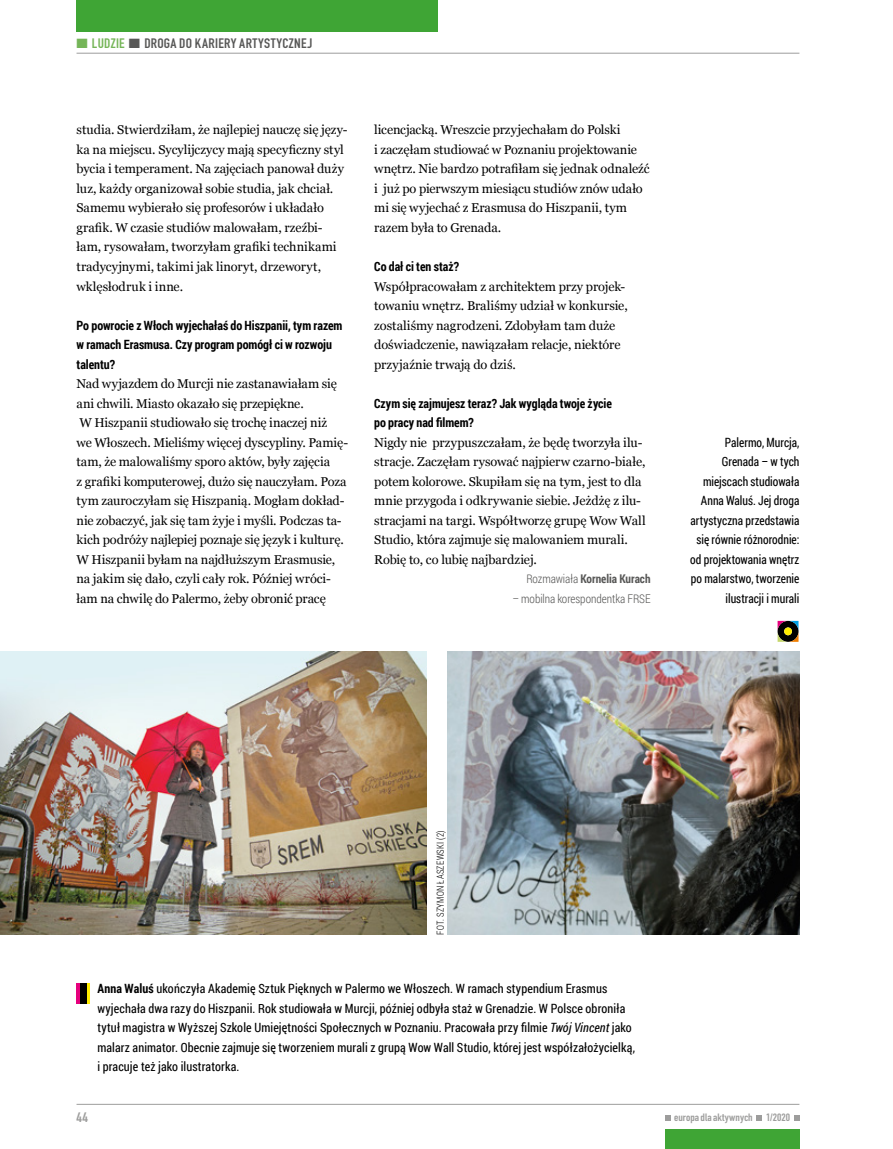
<style>
.page{position:relative;width:893px;height:1149px;background:#fff}
.page>*{position:absolute;margin:0;border:0;box-sizing:border-box;transform-origin:0 0}
.t1{font:700 13.5px "DIN Condensed";letter-spacing:.02em;color:#575756;scale:1.1 1}
.t2{font:700 13.5px "DIN Condensed";color:#9d9d9c;scale:1.1 1}
.t3{font:12.75px/19.5px "Georgia";letter-spacing:-.005em;color:#000}
.t4{font:12.75px/19.5px "Roboto Condensed";letter-spacing:.01em;color:#000;scale:.95 1}
.t5{font:700 12.75px/19.5px "Roboto Condensed";color:#000;scale:.95 1}
.t6{font:12.75px/19.5px "Roboto Condensed";letter-spacing:.01em;color:#000;text-align:right;scale:.9 1}
.t7{font:300 12px "Roboto Condensed";letter-spacing:-.005em;color:#575756;scale:.95 1}
.t8{font:700 12px "Roboto Condensed";color:#575756;scale:.95 1}
.t9{font:700 10.5px "DIN Condensed";color:#9d9d9c;scale:1.1 1}
.t10{font:300 9.75px "Roboto Condensed";letter-spacing:.03em;color:#000;scale:.9 1}
.s1{color:#75b558}
.s2{font-weight:300}
.s3{font-weight:700}
.s4{font-style:italic}
</style>
<div class="page">
<hr style="left:86px;top:982px;width:3px;height:21px;background:#ffed00">
<hr style="left:77px;top:982px;width:3px;height:21px;background:#e6007d">
<div style="left:80px;top:982px;width:6px;height:21px;background:#000"></div>
<img style="left:0;top:651px;width:426px;height:283px">
<img style="left:448px;top:651px;width:351px;height:283px">
<svg style="left:778px;top:620px;width:20px;height:21px"></svg>
<hr style="left:77px;top:53px;width:722px;height:1px;background:#9d9d9c">
<svg style="left:665px;top:1115px;width:5px;height:5px"></svg>
<svg style="left:757px;top:1115px;width:5px;height:5px"></svg>
<svg style="left:794px;top:1115px;width:5px;height:5px"></svg>
<hr style="left:77px;top:1103px;width:722px;height:1px;background:#9d9d9c">
<div style="left:665px;top:1129px;width:134px;height:19px;background:#3fa535"></div>
<div style="left:77px;top:0;width:361px;height:32px;background:#3fa535"></div>
<p class="t1" style="left:77px;top:34px;width:216px"><span class="s1">■ LUDZIE</span> ■ DROGA DO KARIERY ARTYSTYCZNEJ</p>
<p class="t3" style="left:77px;top:120px;width:273px">studia. Stwierdziłam, że najlepiej nauczę się języ&shy;ka na miejscu. Sycylijczycy mają specyficzny styl bycia i temperament. Na zajęciach panował duży luz, każdy organizował sobie studia, jak chciał.<br>Samemu wybierało się profesorów i układało grafik. W czasie studiów malowałam, rzeźbi&shy;łam, rysowałam, tworzyłam grafiki technikami tradycyjnymi, takimi jak linoryt, drzeworyt, wklęsłodruk i inne.</p>
<p class="t5" style="left:77px;top:315px;width:281px">Po powrocie z Włoch wyjechałaś do Hiszpanii, tym razem w ramach Erasmusa. Czy program pomógł ci w rozwoju talentu?</p>
<p class="t3" style="left:77px;top:373px;width:273px">Nad wyjazdem do Murcji nie zastanawiałam się ani chwili. Miasto okazało się przepiękne.<br>W Hiszpanii studiowało się trochę inaczej niż<br>we Włoszech. Mieliśmy więcej dyscypliny. Pamię&shy;tam, że malowaliśmy sporo aktów, były zajęcia<br>z grafiki komputerowej, dużo się nauczyłam. Poza tym zauroczyłam się Hiszpanią. Mogłam dokład&shy;nie zobaczyć, jak się tam żyje i myśli. Podczas ta&shy;kich podróży najlepiej poznaje się język i kulturę.<br>W Hiszpanii byłam na najdłuższym Erasmusie, na jakim się dało, czyli cały rok. Później wróci&shy;łam na chwilę do Palermo, żeby obronić pracę</p>
<p class="t3" style="left:374px;top:120px;width:277px">licencjacką. Wreszcie przyjechałam do Polski<br>i zaczęłam studiować w Poznaniu projektowanie wnętrz. Nie bardzo potrafiłam się jednak odnaleźć i już po pierwszym miesiącu studiów znów udało mi się wyjechać z Erasmusa do Hiszpanii, tym razem była to Grenada.</p>
<p class="t5" style="left:374px;top:256px;width:91px">Co dał ci ten staż?</p>
<p class="t3" style="left:374px;top:276px;width:255px">Współpracowałam z architektem przy projek&shy;towaniu wnętrz. Braliśmy udział w konkursie, zostaliśmy nagrodzeni. Zdobyłam tam duże doświadczenie, nawiązałam relacje, niektóre przyjaźnie trwają do dziś.</p>
<p class="t5" style="left:374px;top:393px;width:252px">Czym się zajmujesz teraz? Jak wygląda twoje życie po pracy nad filmem?</p>
<p class="t3" style="left:374px;top:432px;width:273px">Nigdy nie przypuszczałam, że będę tworzyła ilu&shy;stracje. Zaczęłam rysować najpierw czarno-białe, potem kolorowe. Skupiłam się na tym, jest to dla mnie przygoda i odkrywanie siebie. Jeżdżę z ilu&shy;stracjami na targi. Współtworzę grupę Wow Wall Studio, która zajmuje się malowaniem murali.<br>Robię to, co lubię najbardziej.</p>
<p class="t8" style="left:526px;top:570px;width:132px"><span class="s2">Rozmawiała</span> Kornelia Kurach</p>
<p class="t7" style="left:512px;top:590px;width:147px">– mobilna korespondentka FRSE</p>
<p class="t6" style="left:690px;top:432px;width:123px">Palermo, Murcja,<br>Grenada – w tych miejscach studiowała<br>Anna Waluś. Jej droga artystyczna przedstawia się równie różnorodnie: od projektowania wnętrz po malarstwo, tworzenie ilustracji i murali</p>
<p class="t10" style="left:433px;top:934px;width:117px;rotate:-90deg">FOT. SZYMON ŁASZEWSKI (2)</p>
<p class="t4" style="left:97px;top:978px;width:568px"><span class="s3">Anna Waluś</span> ukończyła Akademię Sztuk Pięknych w Palermo we Włoszech. W ramach stypendium Erasmus wyjechała dwa razy do Hiszpanii. Rok studiowała w Murcji, później odbyła staż w Grenadzie. W Polsce obroniła tytuł magistra w Wyższej Szkole Umiejętności Społecznych w Poznaniu. Pracowała przy filmie <span class="s4">Twój Vincent</span> jako malarz animator. Obecnie zajmuje się tworzeniem murali z grupą Wow Wall Studio, której jest współzałożycielką, i pracuje też jako ilustratorka.</p>
<p class="t2" style="left:77px;top:1107px;width:12px">44</p>
<p class="t9" style="left:674px;top:1109px;width:73px">europa dla aktywnych</p>
<p class="t9" style="left:766px;top:1109px;width:23px">1/2020</p>
</div>
